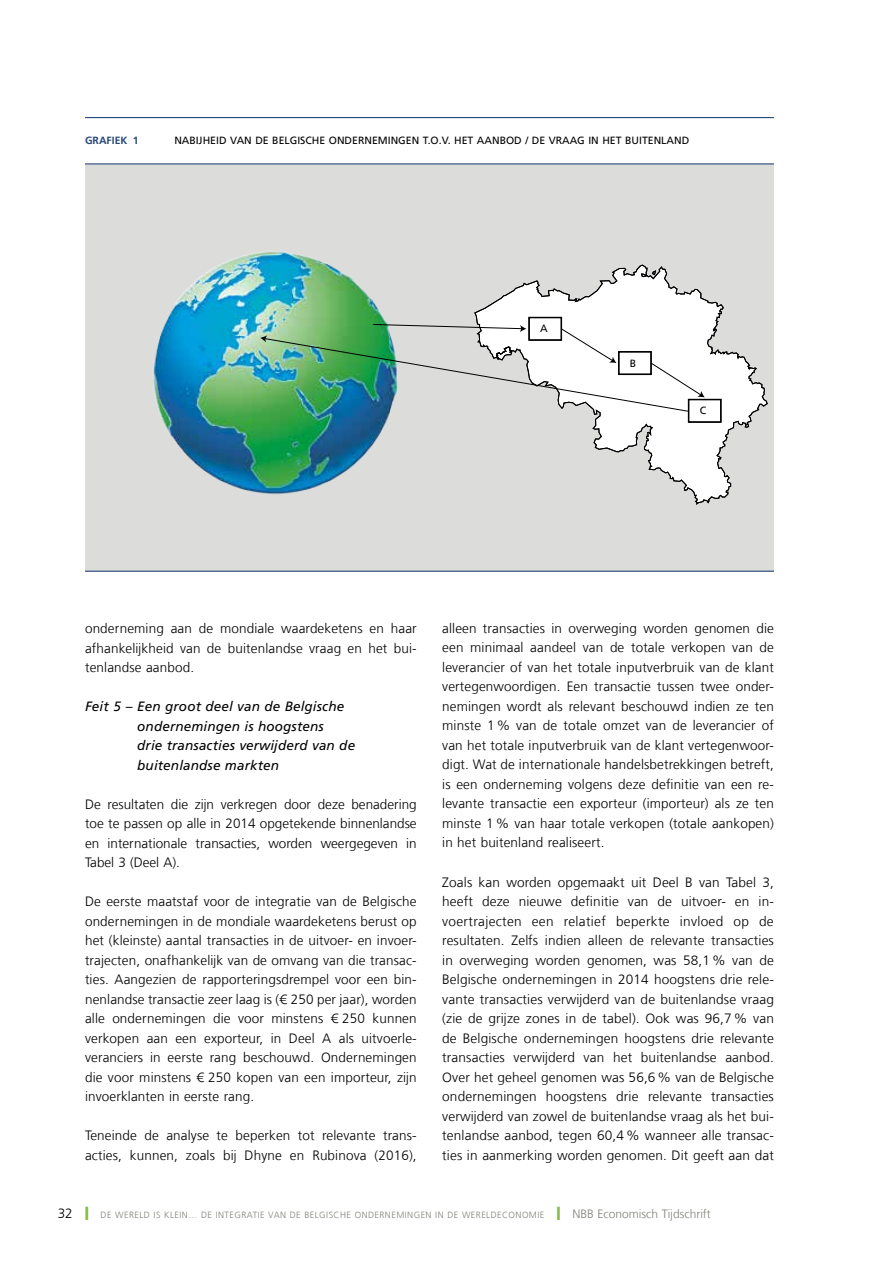
<style>
.page{position:relative;width:893px;height:1263px;background:#fff}
.page>*{position:absolute;margin:0;border:0;box-sizing:border-box;transform-origin:0 0}
.t1{font:300 13.5px/19.5px "Frutiger LT Com";letter-spacing:.01em;color:#000;text-align:justify}
.t2{font:italic 13.5px/19.5px "Frutiger LT Com";letter-spacing:.01em;color:#000}
.t3{font:300 12px "Frutiger LT Com";color:#81807a}
.t4{font:10.5px "Frutiger LT Com";color:#000}
.t5{font:700 10.5px "Frutiger LT Com";color:#29497c}
.t6{font:300 9px "Frutiger LT Com";letter-spacing:.05em;color:#81807a}
.s1{font-size:13.5px;color:#000}
.s2{color:#85bc48}
.s3{font-size:9px}
</style>
<div class="page">
<div style="left:85px;top:164px;width:689px;height:407px;background:#dcdcdb"></div>
<hr style="left:85px;top:117px;width:689px;height:1px;background:#29497c">
<hr style="left:85px;top:163px;width:689px;height:1px;background:#29497c">
<hr style="left:85px;top:571px;width:689px;height:1px;background:#29497c">
<svg style="left:474px;top:264px;width:294px;height:241px"></svg>
<img style="left:153px;top:251px;width:237px;height:243px">
<div style="left:528px;top:317px;width:34px;height:24px;border:2px solid #000"></div>
<div style="left:688px;top:399px;width:34px;height:24px;border:2px solid #000"></div>
<img style="left:260px;top:324px;width:445px;height:88px">
<p class="t5" style="left:85px;top:134px;width:55px">GRAFIEK 1</p>
<p class="t4" style="left:174px;top:134px;width:516px">NABIJHEID VAN DE BELGISCHE ONDERNEMINGEN T.O.V. HET AANBOD / DE VRAAG IN HET BUITENLAND</p>
<p class="t4" style="left:540px;top:322px;width:9px">A</p>
<p class="t4" style="left:630px;top:356px;width:8px">B</p>
<p class="t4" style="left:700px;top:404px;width:8px">C</p>
<p class="t1" style="left:85px;top:618px;width:333px">onderneming aan de mondiale waardeketens en haar afhankelijkheid van de buitenlandse vraag en het bui&shy;tenlandse aanbod.</p>
<p class="t2" style="left:137px;top:696px;width:219px;text-indent:-52px">Feit 5 – Een groot deel van de Belgische ondernemingen is hoogstens<br>drie transacties verwijderd van de buitenlandse markten</p>
<p class="t1" style="left:85px;top:794px;width:333px">De resultaten die zijn verkregen door deze benadering toe te passen op alle in 2014 opgetekende binnenlandse en internationale transacties, worden weergegeven in Tabel 3 (Deel A).</p>
<p class="t1" style="left:85px;top:891px;width:333px">De eerste maatstaf voor de integratie van de Belgische ondernemingen in de mondiale waardeketens berust op het (kleinste) aantal transacties in de uitvoer‑ en invoer&shy;trajecten, onafhankelijk van de omvang van die transac&shy;ties. Aangezien de rapporteringsdrempel voor een bin&shy;nenlandse transactie zeer laag is (€ 250 per jaar), worden alle ondernemingen die voor minstens € 250 kunnen verkopen aan een exporteur, in Deel A als uitvoerle&shy;veranciers in eerste rang beschouwd. Ondernemingen die voor minstens € 250 kopen van een importeur, zijn invoerklanten in eerste rang.</p>
<p class="t1" style="left:85px;top:1125px;width:333px">Teneinde de analyse te beperken tot relevante trans&shy;acties, kunnen, zoals bij Dhyne en Rubinova (2016),</p>
<p class="t1" style="left:442px;top:618px;width:333px">alleen transacties in overweging worden genomen die een minimaal aandeel van de totale verkopen van de leverancier of van het totale inputverbruik van de klant vertegenwoordigen. Een transactie tussen twee onder&shy;nemingen wordt als relevant beschouwd indien ze ten minste 1% van de totale omzet van de leverancier of van het totale inputverbruik van de klant vertegenwoor&shy;digt. Wat de internationale handelsbetrekkingen betreft, is een onderneming volgens deze definitie van een re&shy;levante transactie een exporteur (importeur) als ze ten minste 1% van haar totale verkopen (totale aankopen) in het buitenland realiseert.</p>
<p class="t1" style="left:442px;top:872px;width:333px">Zoals kan worden opgemaakt uit Deel B van Tabel 3, heeft deze nieuwe definitie van de uitvoer‑ en in&shy;voertrajecten een relatief beperkte invloed op de resultaten. Zelfs indien alleen de relevante transacties in overweging worden genomen, was 58,1% van de Belgische ondernemingen in 2014 hoogstens drie rele&shy;vante transacties verwijderd van de buitenlandse vraag (zie de grijze zones in de tabel). Ook was 96,7% van de Belgische ondernemingen hoogstens drie relevante transacties verwijderd van het buitenlandse aanbod.<br>Over het geheel genomen was 56,6% van de Belgische ondernemingen hoogstens drie relevante transacties verwijderd van zowel de buitenlandse vraag als het bui&shy;tenlandse aanbod, tegen 60,4% wanneer alle transac&shy;ties in aanmerking worden genomen. Dit geeft aan dat</p>
<p class="t6" style="left:58px;top:1209px;width:83px"><span class="s1">32</span> <span class="s2">❙</span> De wereld</p>
<p class="t6" style="left:154px;top:1209px;width:334px">is klein… De integratie van de Belgische ondernemingen in de werelde</p>
<p class="t3" style="left:502px;top:1206px;width:210px"><span class="s3">conomie</span> <span class="s2">❙</span> N BB Economisch Tijdschrift</p>
</div>
